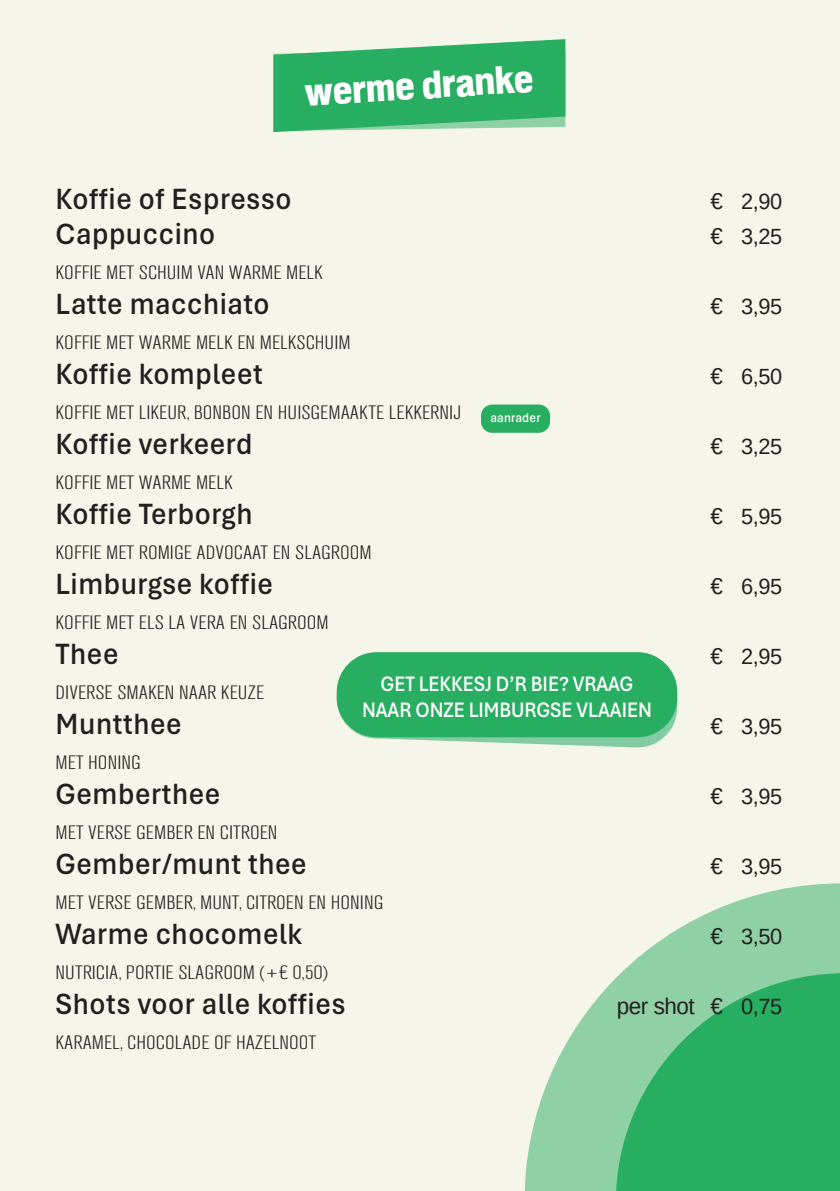
<style>
.page{position:relative;width:840px;height:1191px;background:#fff}
.page>*{position:absolute;margin:0;border:0;box-sizing:border-box;transform-origin:0 0}
.t1{font:800 38px "Shapiro W05 82 Super";color:#fff}
.t2{font:600 30.8px "Aptos";letter-spacing:.02em;color:#231f20;scale:.93 1}
.t3{font:22.8px "Arimo";letter-spacing:-.02em;color:#231f20}
.t4{font:22px "Arimo";letter-spacing:-.02em;color:#231f20}
.t5{font:600 22px/26px "Aptos";color:#fff;text-align:center;scale:.88 1}
.t6{font:300 condensed 19.2px "Akzidenz Grotesk BQ";color:#231f20;scale:1.27 1}
.t7{font:600 13.2px "Aptos";letter-spacing:.02em;color:#fff;scale:.93 1}
.s1{font-size:22.8px}
.s2{font-size:22px}
</style>
<div class="page">
<div style="left:0;top:0;width:839px;height:1191px;background:#f5f5e9"></div>
<svg style="left:524px;top:883px;width:315px;height:308px;fill:#8fd0a5"></svg>
<svg style="left:615px;top:973px;width:224px;height:218px;background:#40b671"></svg>
<svg style="left:273px;top:39px;width:292px;height:93px;background:#44b874"></svg>
<div style="left:480px;top:404px;width:69px;height:29px;background:#27ae61;border-radius:11px"></div>
<svg style="left:338px;top:652px;width:339px;height:96px"></svg>
<div style="left:336px;top:652px;width:341px;height:85px;background:#27ae61;border-radius:40px"></div>
<h1 class="t1" style="left:303px;top:64px;width:230px;rotate:-3deg">werme dranke</h1>
<h2 class="t2" style="left:56px;top:178px;width:255px">Koffie of Espresso</h2>
<p class="t4" style="left:710px;top:187px;width:73px"><span class="s1">€</span> 2,90</p>
<h2 class="t2" style="left:56px;top:213px;width:173px">Cappuccino</h2>
<p class="t4" style="left:710px;top:222px;width:73px"><span class="s1">€</span> 3,25</p>
<p class="t6" style="left:56px;top:262px;width:212px">KOFFIE MET SCHUIM VAN WARME MELK</p>
<h2 class="t2" style="left:56px;top:283px;width:231px">Latte macchiato</h2>
<p class="t4" style="left:710px;top:292px;width:73px"><span class="s1">€</span> 3,95</p>
<p class="t6" style="left:56px;top:332px;width:234px">KOFFIE MET WARME MELK EN MELKSCHUIM</p>
<h2 class="t2" style="left:56px;top:353px;width:224px">Koffie kompleet</h2>
<p class="t4" style="left:710px;top:362px;width:73px"><span class="s1">€</span> 6,50</p>
<p class="t6" style="left:56px;top:402px;width:321px">KOFFIE MET LIKEUR, BONBON EN HUISGEMAAKTE LEKKERNIJ</p>
<h2 class="t2" style="left:56px;top:423px;width:213px">Koffie verkeerd</h2>
<p class="t4" style="left:710px;top:432px;width:73px"><span class="s1">€</span> 3,25</p>
<p class="t6" style="left:56px;top:472px;width:141px">KOFFIE MET WARME MELK</p>
<h2 class="t2" style="left:56px;top:493px;width:213px">Koffie Terborgh</h2>
<p class="t4" style="left:710px;top:502px;width:73px"><span class="s1">€</span> 5,95</p>
<p class="t6" style="left:56px;top:542px;width:250px">KOFFIE MET ROMIGE ADVOCAAT EN SLAGROOM</p>
<h2 class="t2" style="left:56px;top:563px;width:235px">Limburgse koffie</h2>
<p class="t4" style="left:710px;top:572px;width:73px"><span class="s1">€</span> 6,95</p>
<p class="t6" style="left:56px;top:612px;width:216px">KOFFIE MET ELS LA VERA EN SLAGROOM</p>
<h2 class="t2" style="left:56px;top:633px;width:69px">Thee</h2>
<p class="t4" style="left:710px;top:642px;width:73px"><span class="s1">€</span> 2,95</p>
<p class="t6" style="left:56px;top:682px;width:166px">DIVERSE SMAKEN NAAR KEUZE</p>
<h2 class="t2" style="left:56px;top:703px;width:137px">Muntthee</h2>
<p class="t4" style="left:710px;top:712px;width:73px"><span class="s1">€</span> 3,95</p>
<p class="t6" style="left:56px;top:752px;width:69px">MET HONING</p>
<h2 class="t2" style="left:56px;top:773px;width:178px">Gemberthee</h2>
<p class="t4" style="left:710px;top:782px;width:73px"><span class="s1">€</span> 3,95</p>
<p class="t6" style="left:56px;top:822px;width:176px">MET VERSE GEMBER EN CITROEN</p>
<h2 class="t2" style="left:56px;top:843px;width:271px">Gember/munt thee</h2>
<p class="t4" style="left:710px;top:852px;width:73px"><span class="s1">€</span> 3,95</p>
<p class="t6" style="left:56px;top:892px;width:259px">MET VERSE GEMBER, MUNT, CITROEN EN HONING</p>
<h2 class="t2" style="left:56px;top:913px;width:266px">Warme chocomelk</h2>
<p class="t4" style="left:710px;top:922px;width:73px"><span class="s1">€</span> 3,50</p>
<p class="t6" style="left:56px;top:962px;width:216px">NUTRICIA, PORTIE SLAGROOM (+€ 0,50)</p>
<h2 class="t2" style="left:56px;top:983px;width:313px">Shots voor alle koffies</h2>
<p class="t3" style="left:616px;top:991px;width:167px">per shot € <span class="s2">0,75</span></p>
<p class="t6" style="left:56px;top:1032px;width:206px">KARAMEL, CHOCOLADE OF HAZELNOOT</p>
<p class="t7" style="left:490px;top:409px;width:56px">aanrader</p>
<p class="t5" style="left:362px;top:670px;width:331px">GET LEKKESJ D’R BIE? VRAAG<br>NAAR ONZE LIMBURGSE VLAAIEN</p>
</div>
